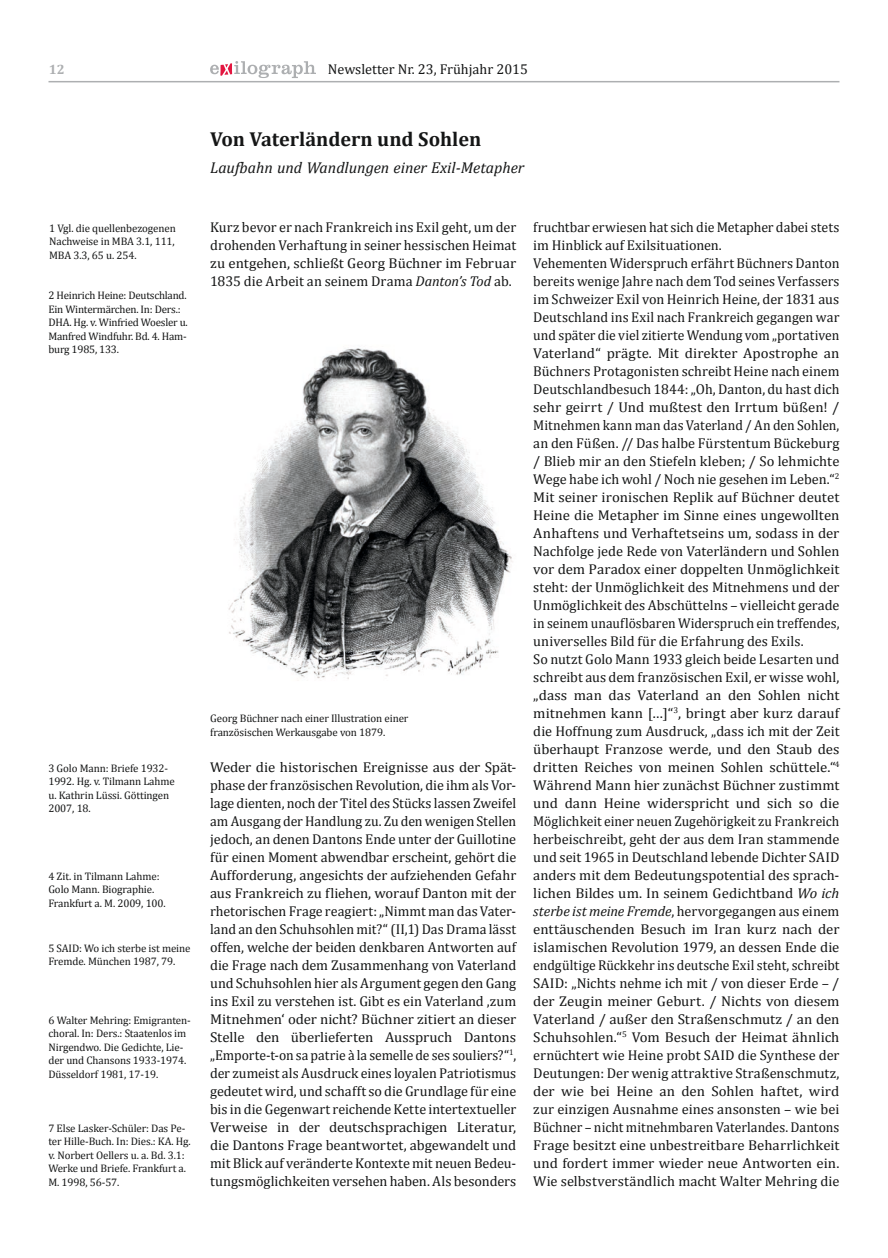
<style>
.page{position:relative;width:888px;height:1258px;background:#fff}
.page>*{position:absolute;margin:0;border:0;box-sizing:border-box;transform-origin:0 0}
.t1{font:700 20.25px "Cambria";color:#151616}
.t2{font:italic 15.75px "Cambria";color:#151616}
.t3{font:14.25px/18px "Cambria";color:#151616;text-align:justify}
.t4{font:14.25px/18px "Cambria";color:#151616;text-align:justify;scale:1.04 1}
.t5{font:700 13.5px "Cambria";color:#adafb1}
.t6{font:10.95px/13.5px "Cambria";letter-spacing:-.01em;color:#151616}
.s1{font-style:italic}
</style>
<div class="page">
<hr style="left:49px;top:81px;width:790px;height:1px;background:#adafb1">
<svg style="left:210px;top:61px;width:106px;height:17px"></svg>
<img style="left:228px;top:348px;width:285px;height:331px">
<p class="t5" style="left:49px;top:60px;width:18px">12</p>
<p class="t3" style="left:328px;top:60px;width:202px">Newsletter Nr. 23, Frühjahr 2015</p>
<p class="t6" style="left:49px;top:221px;width:128px;text-align:justify">1 Vgl. die quellenbezogenen Nachweise in MBA 3.1, 111, MBA 3.3, 65 u. 254.</p>
<p class="t6" style="left:48px;top:288px;width:141px">2 Heinrich Heine: Deutschland.<br>Ein Wintermärchen. In: Ders.:<br>DHA. Hg. v. Winfried Woesler u.<br>Manfred Windfuhr. Bd. 4. Ham&shy;burg 1985, 133.</p>
<p class="t6" style="left:48px;top:761px;width:128px">3 Golo Mann: Briefe 1932-<br>1992. Hg. v. Tilmann Lahme u. Kathrin Lüssi. Göttingen<br>2007, 18.</p>
<p class="t6" style="left:48px;top:869px;width:119px">4 Zit. in Tilmann Lahme:<br>Golo Mann. Biographie.<br>Frankfurt a. M. 2009, 100.</p>
<p class="t6" style="left:48px;top:941px;width:144px">5 SAID: Wo ich sterbe ist meine<br>Fremde. München 1987, 79.</p>
<p class="t6" style="left:48px;top:1013px;width:144px">6 Walter Mehring: Emigranten&shy;choral. In: Ders.: Staatenlos im<br>Nirgendwo. Die Gedichte, Lie&shy;der und Chansons 1933-1974.<br>Düsseldorf 1981, 17-19.</p>
<p class="t6" style="left:48px;top:1121px;width:144px">7 Else Lasker-Schüler: Das Pe&shy;ter Hille-Buch. In: Dies.: KA. Hg. v. Norbert Oellers u. a. Bd. 3.1:<br>Werke und Briefe. Frankfurt a.<br>M. 1998, 56-57.</p>
<h1 class="t1" style="left:210px;top:125px;width:273px">Von Vaterländern und Sohlen</h1>
<p class="t2" style="left:210px;top:156px;width:316px">Laufbahn und Wandlungen einer Exil-Metapher</p>
<p class="t3" style="left:210px;top:218px;width:308px">Kurz bevor er nach Frankreich ins Exil geht, um der drohenden Verhaftung in seiner hessischen Heimat zu entgehen, schließt Georg Büchner im Februar 1835 die Arbeit an seinem Drama <span class="s1">Danton’s Tod</span> ab.</p>
<p class="t6" style="left:210px;top:711px;width:200px">Georg Büchner nach einer Illustration einer französischen Werkausgabe von 1879.</p>
<p class="t4" style="left:210px;top:758px;width:296px">Weder die historischen Ereignisse aus der Spät&shy;phase der französischen Revolution, die ihm als Vor&shy;lage dienten, noch der Titel des Stücks lassen Zweifel am Ausgang der Handlung zu. Zu den wenigen Stellen jedoch, an denen Dantons Ende unter der Guillotine für einen Moment abwendbar erscheint, gehört die Aufforderung, angesichts der aufziehenden Gefahr aus Frankreich zu fliehen, worauf Danton mit der rhetorischen Frage reagiert: „Nimmt man das Vater&shy;land an den Schuhsohlen mit?“ (II,1) Das Drama lässt offen, welche der beiden denkbaren Antworten auf die Frage nach dem Zusammenhang von Vaterland und Schuhsohlen hier als Argument gegen den Gang ins Exil zu verstehen ist. Gibt es ein Vaterland ‚zum Mitnehmen‘ oder nicht? Büchner zitiert an dieser Stelle den überlieferten Ausspruch Dantons „Emporte-t-on sa patrie à la semelle de ses souliers?“<sup>1</sup>, der zumeist als Ausdruck eines loyalen Patriotismus gedeutet wird, und schafft so die Grundlage für eine bis in die Gegenwart reichende Kette intertextueller Verweise in der deutschsprachigen Literatur, die Dantons Frage beantwortet, abgewandelt und mit Blick auf veränderte Kontexte mit neuen Bedeu&shy;tungsmöglichkeiten versehen haben. Als besonders</p>
<p class="t3" style="left:533px;top:218px;width:308px;text-align:left">fruchtbar erwiesen hat sich die Metapher dabei stets im Hinblick auf Exilsituationen.<br>Vehementen Widerspruch erfährt Büchners Danton bereits wenige Jahre nach dem Tod seines Verfassers im Schweizer Exil von Heinrich Heine, der 1831 aus Deutschland ins Exil nach Frankreich gegangen war und später die viel zitierte Wendung vom „portativen Vaterland“ prägte. Mit direkter Apostrophe an Büchners Protagonisten schreibt Heine nach einem Deutschlandbesuch 1844: „Oh, Danton, du hast dich sehr geirrt / Und mußtest den Irrtum büßen! / Mitnehmen kann man das Vaterland / An den Sohlen, an den Füßen. // Das halbe Fürstentum Bückeburg / Blieb mir an den Stiefeln kleben; / So lehmichte Wege habe ich wohl / Noch nie gesehen im Leben.“<sup>2<br></sup>Mit seiner ironischen Replik auf Büchner deutet Heine die Metapher im Sinne eines ungewollten Anhaftens und Verhaftetseins um, sodass in der Nachfolge jede Rede von Vaterländern und Sohlen vor dem Paradox einer doppelten Unmöglichkeit steht: der Unmöglichkeit des Mitnehmens und der Unmöglichkeit des Abschüttelns – vielleicht gerade in seinem unauflösbaren Widerspruch ein treffendes, universelles Bild für die Erfahrung des Exils.<br>So nutzt Golo Mann 1933 gleich beide Lesarten und schreibt aus dem französischen Exil, er wisse wohl, „dass man das Vaterland an den Sohlen nicht mitnehmen kann […]“<sup>3</sup>, bringt aber kurz darauf die Hoffnung zum Ausdruck, „dass ich mit der Zeit überhaupt Franzose werde, und den Staub des dritten Reiches von meinen Sohlen schüttele.“<sup>4<br></sup>Während Mann hier zunächst Büchner zustimmt und dann Heine widerspricht und sich so die Möglichkeit einer neuen Zugehörigkeit zu Frankreich herbeischreibt, geht der aus dem Iran stammende und seit 1965 in Deutschland lebende Dichter SAID anders mit dem Bedeutungspotential des sprach&shy;lichen Bildes um. In seinem Gedichtband <span class="s1">Wo ich sterbe ist meine Fremde</span>, hervorgegangen aus einem enttäuschenden Besuch im Iran kurz nach der islamischen Revolution 1979, an dessen Ende die endgültige Rückkehr ins deutsche Exil steht, schreibt SAID: „Nichts nehme ich mit / von dieser Erde – / der Zeugin meiner Geburt. / Nichts von diesem Vaterland / außer den Straßenschmutz / an den Schuhsohlen.“<sup>5</sup> Vom Besuch der Heimat ähnlich ernüchtert wie Heine probt SAID die Synthese der Deutungen: Der wenig attraktive Straßenschmutz, der wie bei Heine an den Sohlen haftet, wird zur einzigen Ausnahme eines ansonsten – wie bei Büchner – nicht mitnehmbaren Vaterlandes. Dantons Frage besitzt eine unbestreitbare Beharrlichkeit und fordert immer wieder neue Antworten ein.<br>Wie selbstverständlich macht Walter Mehring die</p>
</div>
